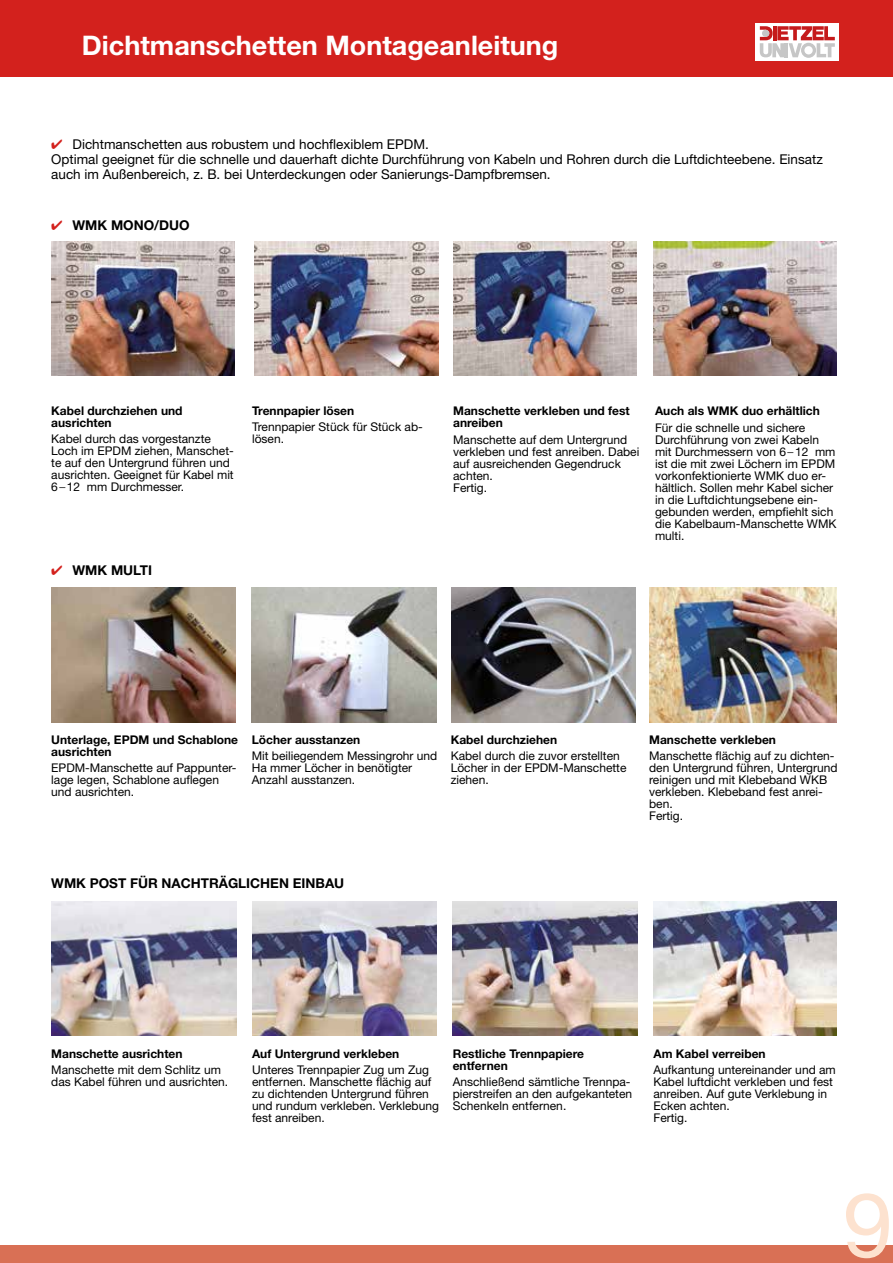
<style>
.page{position:relative;width:893px;height:1263px;background:#fff}
.page>*{position:absolute;margin:0;border:0;box-sizing:border-box;transform-origin:0 0}
.t1{font:90px "Helvetica Neue";color:#fde2cf}
.t2{font:700 27px "Helvetica Neue";color:#fff}
.t3{font:13.5px/15px "Helvetica Neue";color:#000}
.t4{font:700 13.5px "Helvetica Neue";color:#000}
.t5{font:12px/12px "Helvetica Neue";color:#000}
.t6{font:700 12px/12px "Helvetica Neue";color:#000}
.s1{font-weight:300}
</style>
<div class="page">
<div style="left:0;top:0;width:893px;height:77px;background:#d3211d"></div>
<div style="left:0;top:1245px;width:893px;height:18px;background:#d97055"></div>
<div style="left:756px;top:23px;width:83px;height:38px;background:#fff"></div>
<svg style="left:760px;top:26px;width:75px;height:32px"></svg>
<img style="left:653px;top:242px;width:183px;height:134px">
<img style="left:51px;top:242px;width:183px;height:134px">
<img style="left:255px;top:242px;width:184px;height:134px">
<img style="left:453px;top:242px;width:183px;height:134px">
<img style="left:51px;top:588px;width:185px;height:134px">
<img style="left:451px;top:587px;width:185px;height:135px">
<img style="left:252px;top:587px;width:184px;height:135px">
<img style="left:649px;top:587px;width:187px;height:135px">
<img style="left:51px;top:901px;width:185px;height:135px">
<img style="left:453px;top:901px;width:184px;height:135px">
<img style="left:252px;top:901px;width:185px;height:135px">
<img style="left:653px;top:901px;width:183px;height:135px">
<h2 class="t2" style="left:82px;top:29px;width:478px">Dichtmanschetten Montageanleitung</h2>
<p class="t3" style="left:51px;top:137px;width:773px;text-indent:21px">Dichtmanschetten aus robustem und hochflexiblem EPDM.<br>Optimal geeignet für die schnelle und dauerhaft dichte Durchführung von Kabeln und Rohren durch die Luftdichteebene. Einsatz auch im Außenbereich, z. B. bei Unterdeckungen oder Sanierungs-Dampfbremsen.</p>
<p class="t4" style="left:73px;top:217px;width:119px">WMK MONO/DUO</p>
<p class="t6" style="left:51px;top:405px;width:133px">Kabel durchziehen und ausrichten</p>
<p class="t5" style="left:51px;top:433px;width:184px">Kabel durch das vorgestanzte<br>Loch im EPDM ziehen, Manschet&shy;te auf den Untergrund führen und ausrichten. Geeignet für Kabel mit<br>6<span class="s1">–</span>12 mm Durchmesser.</p>
<p class="t6" style="left:252px;top:405px;width:104px">Trennpapier lösen</p>
<p class="t5" style="left:252px;top:421px;width:172px">Trennpapier Stück für Stück ab&shy;lösen.</p>
<p class="t4" style="left:73px;top:561px;width:81px">WMK MULTI</p>
<p class="t6" style="left:453px;top:405px;width:178px">Manschette verkleben und fest anreiben</p>
<p class="t5" style="left:453px;top:433px;width:188px">Manschette auf dem Untergrund verkleben und fest anreiben. Dabei auf ausreichenden Gegendruck achten.<br>Fertig.</p>
<p class="t6" style="left:655px;top:405px;width:166px">Auch als WMK duo erhältlich</p>
<p class="t5" style="left:655px;top:421px;width:183px">Für die schnelle und sichere<br>Durchführung von zwei Kabeln mit Durchmessern von 6<span class="s1">–</span>12 mm ist die mit zwei Löchern im EPDM vorkonfektionierte WMK duo er&shy;hältlich. Sollen mehr Kabel sicher in die Luftdichtungsebene ein&shy;gebunden werden, empfiehlt sich die Kabelbaum-Manschette WMK multi.</p>
<p class="t6" style="left:51px;top:733px;width:188px">Unterlage, EPDM und Schablone ausrichten</p>
<p class="t5" style="left:51px;top:762px;width:187px">EPDM-Manschette auf Pappunter&shy;lage legen, Schablone auflegen und ausrichten.</p>
<p class="t6" style="left:252px;top:733px;width:110px">Löcher ausstanzen</p>
<p class="t5" style="left:252px;top:750px;width:187px">Mit beiliegendem Messingrohr und<br>Ha mmer Löcher in benötigter<br>Anzahl ausstanzen.</p>
<p class="t6" style="left:451px;top:734px;width:108px">Kabel durchziehen</p>
<p class="t5" style="left:451px;top:750px;width:177px">Kabel durch die zuvor erstellten<br>Löcher in der EPDM-Manschette ziehen.</p>
<p class="t4" style="left:51px;top:875px;width:295px">WMK POST FÜR NACHTRÄGLICHEN EINBAU</p>
<p class="t6" style="left:649px;top:733px;width:128px">Manschette verkleben</p>
<p class="t5" style="left:649px;top:750px;width:190px">Manschette flächig auf zu dichten&shy;den Untergrund führen, Untergrund reinigen und mit Klebeband WKB verkleben. Klebeband fest anrei&shy;ben.<br>Fertig.</p>
<p class="t6" style="left:51px;top:1047px;width:133px">Manschette ausrichten</p>
<p class="t5" style="left:51px;top:1064px;width:178px">Manschette mit dem Schlitz um das Kabel führen und ausrichten.</p>
<p class="t6" style="left:252px;top:1047px;width:149px">Auf Untergrund verkleben</p>
<p class="t5" style="left:252px;top:1063px;width:188px">Unteres Trennpapier Zug um Zug entfernen. Manschette flächig auf zu dichtenden Untergrund führen und rundum verkleben. Verklebung fest anreiben.</p>
<p class="t6" style="left:453px;top:1047px;width:133px">Restliche Trennpapiere entfernen</p>
<p class="t5" style="left:453px;top:1075px;width:181px">Anschließend sämtliche Trennpa&shy;pierstreifen an den aufgekanteten<br>Schenkeln entfernen.</p>
<p class="t6" style="left:653px;top:1047px;width:114px">Am Kabel verreiben</p>
<p class="t5" style="left:653px;top:1063px;width:184px">Aufkantung untereinander und am<br>Kabel luftdicht verkleben und fest anreiben. Auf gute Verklebung in<br>Ecken achten.<br>Fertig.</p>
<h1 class="t1" style="left:843px;top:1171px;width:52px">9</h1>
</div>
